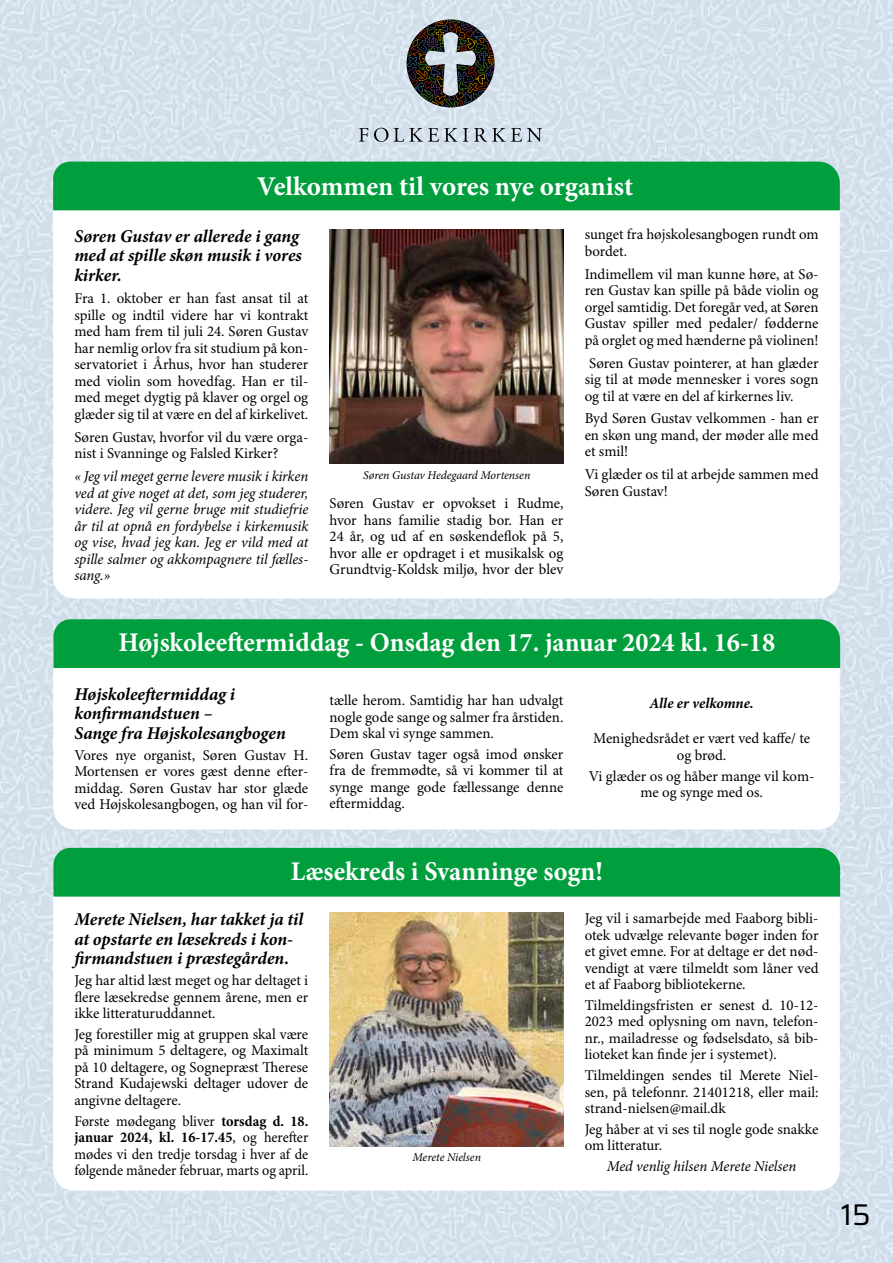
<style>
.page{position:relative;width:893px;height:1263px;background:#fff}
.page>*{position:absolute;margin:0;border:0;box-sizing:border-box;transform-origin:0 0}
.t1{font:30px "Saira";color:#000}
.t2{font:700 27px "Minion Pro";color:#fff}
.t3{font:italic 700 18px/19.5px "Minion Pro";letter-spacing:-.005em;color:#000}
.t4{font:15px/16.5px "Minion Pro";color:#000;text-align:justify}
.t5{font:italic 15px/16.5px "Minion Pro";letter-spacing:-.005em;color:#000;text-align:justify}
.t6{font:15px/16.5px "Minion Pro";color:#000;text-align:justify;scale:.95 1}
.t7{font:italic 700 15px "Minion Pro";letter-spacing:-.005em;color:#000}
.t8{font:italic 12px "Minion Pro";letter-spacing:-.01em;color:#000}
.s1{font-weight:700}
</style>
<div class="page">
<img style="left:0;top:0;width:893px;height:1263px">
<svg style="left:53px;top:668px;width:787px;height:161px"></svg>
<svg style="left:53px;top:896px;width:787px;height:295px"></svg>
<svg style="left:359px;top:128px;width:9px;height:14px"></svg>
<svg style="left:374px;top:128px;width:14px;height:14px"></svg>
<svg style="left:394px;top:128px;width:74px;height:14px"></svg>
<svg style="left:474px;top:128px;width:68px;height:14px"></svg>
<svg style="left:407px;top:19px;width:87px;height:88px;background:#656463"></svg>
<div style="left:53px;top:187px;width:787px;height:411px;background:#fff;border-radius:21px"></div>
<div style="left:53px;top:162px;width:787px;height:48px;background:#009e3d"></div>
<div style="left:53px;top:619px;width:787px;height:49px;background:#009e3d"></div>
<div style="left:53px;top:848px;width:787px;height:48px;background:#009e3d"></div>
<img style="left:330px;top:230px;width:234px;height:233px">
<img style="left:330px;top:912px;width:234px;height:234px">
<h2 class="t2" style="left:257px;top:168px;width:378px">Velkommen til vores nye organist</h2>
<p class="t3" style="left:74px;top:226px;width:229px">Søren Gustav er allerede i gang med at spille skøn musik i vores kirker.</p>
<p class="t4" style="left:74px;top:291px;width:235px">Fra 1. oktober er han fast ansat til at spille og indtil videre har vi kontrakt med ham frem til juli 24. Søren Gustav har nemlig orlov fra sit studium på kon&shy;servatoriet i Århus, hvor han studerer med violin som hovedfag. Han er til&shy;med meget dygtig på klaver og orgel og glæder sig til at være en del af kirkelivet.</p>
<p class="t4" style="left:74px;top:429px;width:235px">Søren Gustav, hvorfor vil du være orga&shy;nist i Svanninge og Falsled Kirker?</p>
<p class="t5" style="left:74px;top:468px;width:235px">« Jeg vil meget gerne levere musik i kirken ved at give noget at det, som jeg studerer, videre. Jeg vil gerne bruge mit studiefrie år til at opnå en fordybelse i kirkemusik og vise, hvad jeg kan. Jeg er vild med at spille salmer og akkompagnere til fælles&shy;sang.»</p>
<p class="t8" style="left:363px;top:467px;width:169px">Søren Gustav Hedegaard Mortensen</p>
<p class="t4" style="left:330px;top:496px;width:235px">Søren Gustav er opvokset i Rudme, hvor hans familie stadig bor. Han er 24 år, og ud af en søskendeflok på 5, hvor alle er opdraget i et musikalsk og Grundtvig-Koldsk miljø, hvor der blev</p>
<p class="t4" style="left:585px;top:227px;width:235px">sunget fra højskolesangbogen rundt om bordet.</p>
<p class="t4" style="left:585px;top:266px;width:235px">Indimellem vil man kunne høre, at Sø&shy;ren Gustav kan spille på både violin og orgel samtidig. Det foregår ved, at Søren Gustav spiller med pedaler/ fødderne på orglet og med hænderne på violinen!</p>
<p class="t4" style="left:585px;top:355px;width:235px">Søren Gustav pointerer, at han glæder sig til at møde mennesker i vores sogn og til at være en del af kirkernes liv.</p>
<p class="t4" style="left:585px;top:411px;width:235px">Byd Søren Gustav velkommen - han er en skøn ung mand, der møder alle med et smil!</p>
<p class="t4" style="left:585px;top:467px;width:235px">Vi glæder os til at arbejde sammen med<br>Søren Gustav!</p>
<h2 class="t2" style="left:118px;top:624px;width:658px">Højskoleeftermiddag - Onsdag den 17. januar 2024 kl. 16-18</h2>
<p class="t3" style="left:74px;top:684px;width:213px">Højskoleeftermiddag i konfirmandstuen –<br>Sange fra Højskolesangbogen</p>
<p class="t4" style="left:74px;top:747px;width:235px">Vores nye organist, Søren Gustav H.<br>Mortensen er vores gæst denne efter&shy;middag. Søren Gustav har stor glæde ved Højskolesangbogen, og han vil for-</p>
<p class="t4" style="left:330px;top:693px;width:235px">tælle herom. Samtidig har han udvalgt nogle gode sange og salmer fra årstiden.<br>Dem skal vi synge sammen.</p>
<p class="t4" style="left:330px;top:746px;width:235px">Søren Gustav tager også imod ønsker fra de fremmødte, så vi kommer til at synge mange gode fællessange denne eftermiddag.</p>
<p class="t7" style="left:649px;top:692px;width:106px">Alle er velkomne.</p>
<p class="t4" style="left:593px;top:731px;width:218px;text-align:center">Menighedsrådet er vært ved kaffe/ te og brød.</p>
<p class="t4" style="left:589px;top:768px;width:227px;text-align:center">Vi glæder os og håber mange vil kom&shy;me og synge med os.</p>
<h2 class="t2" style="left:291px;top:852px;width:314px">Læsekreds i Svanninge sogn!</h2>
<p class="t3" style="left:74px;top:909px;width:230px">Merete Nielsen, har takket ja til at opstarte en læsekreds i kon&shy;firmandstuen i præstegården.</p>
<p class="t4" style="left:74px;top:972px;width:235px">Jeg har altid læst meget og har deltaget i flere læsekredse gennem årene, men er ikke litteraturuddannet.</p>
<p class="t4" style="left:74px;top:1026px;width:235px">Jeg forestiller mig at gruppen skal være på minimum 5 deltagere, og Maximalt på 10 deltagere, og Sognepræst Therese Strand Kudajewski deltager udover de angivne deltagere.</p>
<p class="t6" style="left:74px;top:1113px;width:248px">Første mødegang bliver <span class="s1">torsdag d. 18. januar 2024, kl. 16-17.45</span>, og herefter mødes vi den tredje torsdag i hver af de følgende måneder februar, marts og april.</p>
<p class="t8" style="left:413px;top:1149px;width:70px">Merete Nielsen</p>
<p class="t4" style="left:585px;top:911px;width:235px">Jeg vil i samarbejde med Faaborg bibli&shy;otek udvælge relevante bøger inden for et givet emne. For at deltage er det nød&shy;vendigt at være tilmeldt som låner ved et af Faaborg bibliotekerne.</p>
<p class="t4" style="left:585px;top:997px;width:235px">Tilmeldingsfristen er senest d. 10-12- 2023 med oplysning om navn, telefon&shy;nr., mailadresse og fødselsdato, så bib&shy;lioteket kan finde jer i systemet).</p>
<p class="t4" style="left:585px;top:1068px;width:235px">Tilmeldingen sendes til Merete Niel&shy;sen, på telefonnr. 21401218, eller mail: strand-nielsen@mail.dk</p>
<p class="t4" style="left:585px;top:1121px;width:235px">Jeg håber at vi ses til nogle gode snakke om litteratur.</p>
<p class="t5" style="left:607px;top:1158px;width:191px">Med venlig hilsen Merete Nielsen</p>
<h1 class="t1" style="left:841px;top:1192px;width:31px">15</h1>
</div>
